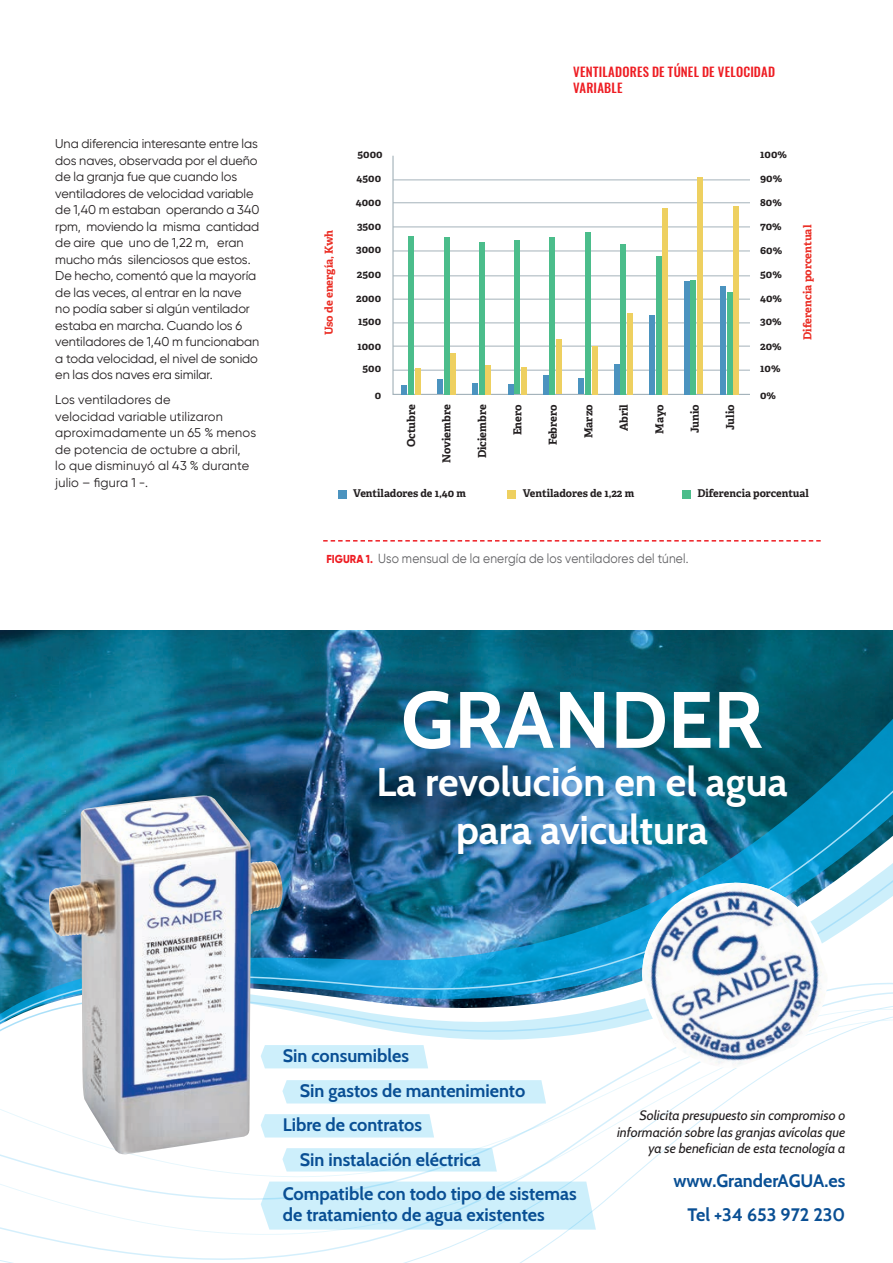
<style>
.page{position:relative;width:893px;height:1263px;background:#fff}
.page>*{position:absolute;margin:0;border:0;box-sizing:border-box;transform-origin:0 0}
.t1{font:700 79.8px "Cabin";color:#fff}
.t2{font:700 39.9px/47.8px "Cabin";color:#fff;text-align:center}
.t3{font:700 18px/34.3px "Cabin";color:#094f94;text-align:right}
.t4{font:italic 13.5px/16.2px "Cabin";color:#231f20;text-align:right}
.t5{font:13.2px "Gilroy";letter-spacing:.015em;color:#5f5f62;scale:.91 1}
.t6{font:12.75px/16.5px "Gilroy";letter-spacing:-.005em;color:#231f20}
.t7{font:12.75px/16.5px "Gilroy";letter-spacing:.015em;color:#231f20}
.t8{font:500 12.75px/16.5px "Oswald";letter-spacing:.02em;color:#ee1d23}
.t9{font:700 11.1px "Adelle";color:#231f20}
.t10{font:700 11.1px "Adelle";color:#eb2f26}
.t11{font:700 10.65px "Adelle";color:#231f20}
.s1{font-weight:800;font-size:11.55px;color:#ee1d23}
</style>
<div class="page">
<svg style="left:392px;top:155px;width:358px;height:240px"></svg>
<hr style="left:393px;top:251px;width:357px;height:1px;background:#a4b2ba">
<hr style="left:393px;top:227px;width:357px;height:1px;background:#a4b2ba">
<hr style="left:393px;top:202px;width:357px;height:1px;background:#a4b2ba">
<hr style="left:393px;top:180px;width:357px;height:1px;background:#a4b2ba">
<hr style="left:393px;top:346px;width:357px;height:1px;background:#a4b2ba">
<hr style="left:393px;top:323px;width:357px;height:1px;background:#a4b2ba">
<hr style="left:393px;top:299px;width:357px;height:1px;background:#a4b2ba">
<hr style="left:393px;top:276px;width:357px;height:1px;background:#a4b2ba">
<hr style="left:393px;top:370px;width:357px;height:1px;background:#a4b2ba">
<div style="left:402px;top:385px;width:5px;height:9px;background:#4b93bf"></div>
<div style="left:415px;top:368px;width:5px;height:26px;background:#eed060"></div>
<div style="left:408px;top:236px;width:6px;height:158px;background:#4bbd8b"></div>
<div style="left:437px;top:380px;width:6px;height:14px;background:#4b93bf"></div>
<div style="left:450px;top:353px;width:6px;height:41px;background:#eed060"></div>
<div style="left:444px;top:237px;width:5px;height:157px;background:#4bbd8b"></div>
<div style="left:472px;top:383px;width:6px;height:11px;background:#4b93bf"></div>
<div style="left:486px;top:365px;width:5px;height:29px;background:#eed060"></div>
<div style="left:479px;top:242px;width:6px;height:152px;background:#4bbd8b"></div>
<div style="left:508px;top:384px;width:6px;height:10px;background:#4b93bf"></div>
<div style="left:521px;top:367px;width:6px;height:27px;background:#eed060"></div>
<div style="left:515px;top:241px;width:5px;height:153px;background:#4bbd8b"></div>
<div style="left:543px;top:375px;width:6px;height:19px;background:#4b93bf"></div>
<div style="left:556px;top:340px;width:6px;height:54px;background:#eed060"></div>
<div style="left:550px;top:237px;width:5px;height:157px;background:#4bbd8b"></div>
<div style="left:579px;top:378px;width:5px;height:16px;background:#4b93bf"></div>
<div style="left:592px;top:346px;width:5px;height:48px;background:#eed060"></div>
<div style="left:585px;top:232px;width:6px;height:162px;background:#4bbd8b"></div>
<div style="left:614px;top:364px;width:5px;height:30px;background:#4b93bf"></div>
<div style="left:627px;top:313px;width:6px;height:81px;background:#eed060"></div>
<div style="left:620px;top:244px;width:6px;height:150px;background:#4bbd8b"></div>
<div style="left:649px;top:315px;width:6px;height:79px;background:#4b93bf"></div>
<div style="left:662px;top:208px;width:6px;height:186px;background:#eed060"></div>
<div style="left:656px;top:256px;width:5px;height:138px;background:#4bbd8b"></div>
<div style="left:684px;top:281px;width:5px;height:113px;background:#4b93bf"></div>
<div style="left:697px;top:177px;width:5px;height:217px;background:#eed060"></div>
<div style="left:690px;top:280px;width:6px;height:114px;background:#4bbd8b"></div>
<div style="left:720px;top:286px;width:6px;height:108px;background:#4b93bf"></div>
<div style="left:733px;top:206px;width:6px;height:188px;background:#eed060"></div>
<div style="left:727px;top:292px;width:5px;height:102px;background:#4bbd8b"></div>
<div style="left:338px;top:490px;width:8px;height:8px;background:#4b93bf"></div>
<div style="left:507px;top:490px;width:9px;height:8px;background:#eed060"></div>
<div style="left:682px;top:490px;width:8px;height:8px;background:#4bbd8b"></div>
<svg style="left:323px;top:540px;width:498px;height:2px"></svg>
<img style="left:0;top:630px;width:893px;height:30px">
<svg style="left:0;top:660px;width:893px;height:57px;background:#0b637c"></svg>
<img style="left:0;top:717px;width:893px;height:220px">
<img style="left:0;top:937px;width:630px;height:21px">
<svg style="left:0;top:958px;width:893px;height:305px"></svg>
<svg style="left:630px;top:871px;width:209px;height:209px"></svg>
<img style="left:642px;top:883px;width:186px;height:185px">
<img style="left:47px;top:795px;width:239px;height:360px">
<div style="left:261px;top:1045px;width:167px;height:23px;background:#cdeffb"></div>
<div style="left:261px;top:1114px;width:173px;height:23px;background:#cdeffb"></div>
<svg style="left:282px;top:1148px;width:215px;height:23px;background:#cdeffb"></svg>
<svg style="left:261px;top:1181px;width:335px;height:48px;background:#cdeffb"></svg>
<div style="left:282px;top:1080px;width:264px;height:23px;background:#cdeffb"></div>
<svg style="left:0;top:630px;width:7px;height:8px"></svg>
<p class="t8" style="left:573px;top:64px;width:203px">VENTILADORES DE TÚNEL DE VELOCIDAD<br>VARIABLE</p>
<p class="t6" style="left:55px;top:135px;width:206px">Una diferencia interesante entre las dos naves, observada por el dueño de la granja fue que cuando los ventiladores de velocidad variable de 1,40 m estaban operando a 340 rpm, moviendo la misma cantidad de aire que uno de 1,22 m, eran mucho más silenciosos que estos.<br>De hecho, comentó que la mayoría de las veces, al entrar en la nave no podía saber si algún ventilador estaba en marcha. Cuando los 6 ventiladores de 1,40 m funcionaban a toda velocidad, el nivel de sonido en las dos naves era similar.</p>
<p class="t7" style="left:55px;top:391px;width:202px">Los ventiladores de<br>velocidad variable utilizaron aproximadamente un 65 % menos de potencia de octubre a abril,<br>lo que disminuyó al 43 % durante julio – figura 1 -.</p>
<p class="t9" style="left:404px;top:447px;width:45px;rotate:-90deg">Octubre</p>
<p class="t9" style="left:440px;top:463px;width:60px;rotate:-90deg">Noviembre</p>
<p class="t9" style="left:475px;top:458px;width:56px;rotate:-90deg">Diciembre</p>
<p class="t9" style="left:510px;top:435px;width:33px;rotate:-90deg">Enero</p>
<p class="t9" style="left:546px;top:445px;width:43px;rotate:-90deg">Febrero</p>
<p class="t9" style="left:581px;top:438px;width:36px;rotate:-90deg">Marzo</p>
<p class="t9" style="left:617px;top:431px;width:29px;rotate:-90deg">Abril</p>
<p class="t9" style="left:652px;top:434px;width:31px;rotate:-90deg">Mayo</p>
<p class="t9" style="left:688px;top:433px;width:31px;rotate:-90deg">Junio</p>
<p class="t9" style="left:723px;top:430px;width:27px;rotate:-90deg">Julio</p>
<p class="t11" style="left:353px;top:486px;width:114px">Ventiladores de 1,40 m</p>
<p class="t11" style="left:358px;top:147px;width:27px">5000</p>
<p class="t11" style="left:760px;top:147px;width:28px">100%</p>
<p class="t11" style="left:356px;top:171px;width:26px">4500</p>
<p class="t11" style="left:760px;top:171px;width:24px">90%</p>
<p class="t11" style="left:760px;top:195px;width:23px">80%</p>
<p class="t11" style="left:356px;top:195px;width:27px">4000</p>
<p class="t11" style="left:357px;top:219px;width:26px">3500</p>
<p class="t11" style="left:760px;top:219px;width:23px">70%</p>
<p class="t10" style="left:322px;top:335px;width:107px;rotate:-90deg">Uso de energía, Kwh</p>
<p class="t10" style="left:800px;top:340px;width:117px;rotate:-90deg">Diferencia porcentual</p>
<p class="t11" style="left:760px;top:243px;width:23px">60%</p>
<p class="t11" style="left:356px;top:243px;width:26px">3000</p>
<p class="t11" style="left:357px;top:268px;width:26px">2500</p>
<p class="t11" style="left:760px;top:268px;width:23px">50%</p>
<p class="t11" style="left:760px;top:291px;width:23px">40%</p>
<p class="t11" style="left:356px;top:291px;width:26px">2000</p>
<p class="t11" style="left:358px;top:315px;width:24px">1500</p>
<p class="t11" style="left:760px;top:315px;width:23px">30%</p>
<p class="t11" style="left:760px;top:339px;width:23px">20%</p>
<p class="t11" style="left:357px;top:339px;width:25px">1000</p>
<p class="t11" style="left:362px;top:362px;width:20px">500</p>
<p class="t11" style="left:760px;top:362px;width:22px">10%</p>
<p class="t11" style="left:760px;top:388px;width:17px">0%</p>
<p class="t11" style="left:375px;top:388px;width:8px">0</p>
<p class="t11" style="left:523px;top:486px;width:113px">Ventiladores de 1,22 m</p>
<p class="t11" style="left:697px;top:486px;width:113px">Diferencia porcentual</p>
<p class="t5" style="left:326px;top:551px;width:399px"><span class="s1">FIGURA 1.</span> Uso mensual de la energía de los ventiladores del túnel.</p>
<h1 class="t1" style="left:401px;top:657px;width:363px">GRANDER</h1>
<h2 class="t2" style="left:376px;top:755px;width:413px">La revolución en el agua para avicultura</h2>
<h3 class="t3" style="left:283px;top:1038px;width:128px">Sin consumibles</h3>
<h3 class="t3" style="left:300px;top:1072px;width:227px">Sin gastos de mantenimiento</h3>
<h3 class="t3" style="left:283px;top:1106px;width:141px">Libre de contratos</h3>
<h3 class="t3" style="left:300px;top:1141px;width:183px">Sin instalación eléctrica</h3>
<h3 class="t3" style="left:283px;top:1175px;width:295px">Compatible con todo tipo de sistemas</h3>
<h3 class="t3" style="left:283px;top:1197px;width:264px">de tratamiento de agua existentes</h3>
<p class="t4" style="left:617px;top:1106px;width:230px">Solicita presupuesto sin compromiso o información sobre las granjas avícolas que ya se benefician de esta tecnología a</p>
<h3 class="t3" style="left:673px;top:1162px;width:173px">www.GranderAGUA.es<br>Tel +34 653 972 230</h3>
</div>
